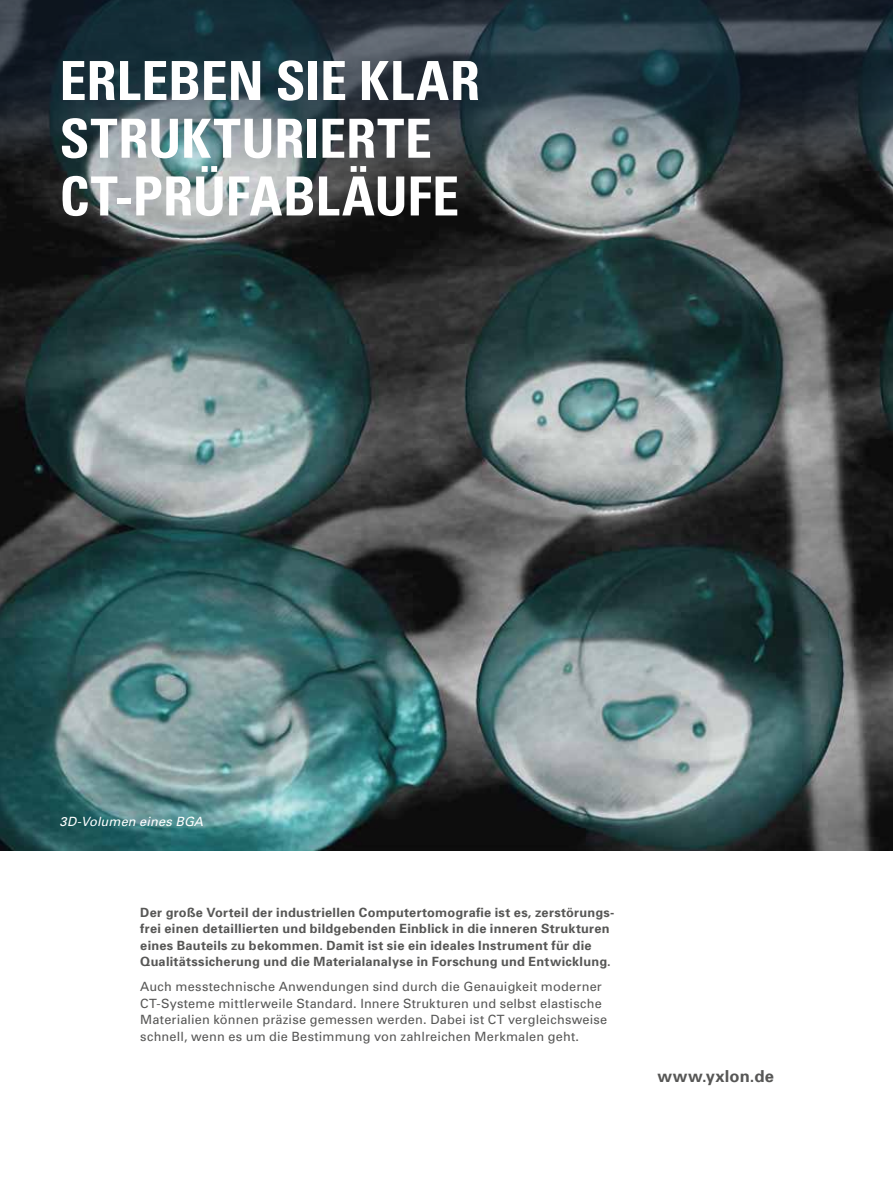
<style>
.page{position:relative;width:893px;height:1188px;background:#fff}
.page>*{position:absolute;margin:0;border:0;box-sizing:border-box;transform-origin:0 0}
.t1{font:700 condensed 54px/57.8px "Univers";color:#fff}
.t2{font:700 16.5px "Univers";letter-spacing:.015em;color:#575756}
.t3{font:700 12.75px/16.5px "Univers";letter-spacing:.02em;color:#575756}
.t4{font:12.75px/16.5px "Univers";letter-spacing:.015em;color:#575756}
.t5{font:italic 12.75px "Univers";letter-spacing:.01em;color:#fff}
</style>
<div class="page">
<img style="left:0;top:349px;width:893px;height:502px">
<svg style="left:0;top:0;width:893px;height:349px;background:#364347"></svg>
<h1 class="t1" style="left:60px;top:51px;width:422px">ERLEBEN SIE KLAR<br>STRUKTURIERTE<br>CT-PRÜFABLÄUFE</h1>
<p class="t5" style="left:60px;top:814px;width:145px">3D-Volumen eines BGA</p>
<p class="t3" style="left:140px;top:904px;width:476px">Der große Vorteil der industriellen Computertomografie ist es, zerstörungs&shy;frei einen detaillierten und bildgebenden Einblick in die inneren Strukturen eines Bauteils zu bekommen. Damit ist sie ein ideales Instrument für die Qualitätssicherung und die Materialanalyse in Forschung und Entwicklung.</p>
<p class="t4" style="left:140px;top:978px;width:468px">Auch messtechnische Anwendungen sind durch die Genauigkeit moderner CT-Systeme mittlerweile Standard. Innere Strukturen und selbst elastische Materialien können präzise gemessen werden. Dabei ist CT vergleichsweise schnell, wenn es um die Bestimmung von zahlreichen Merkmalen geht.</p>
<p class="t2" style="left:657px;top:1066px;width:118px">www.yxlon.de</p>
</div>
